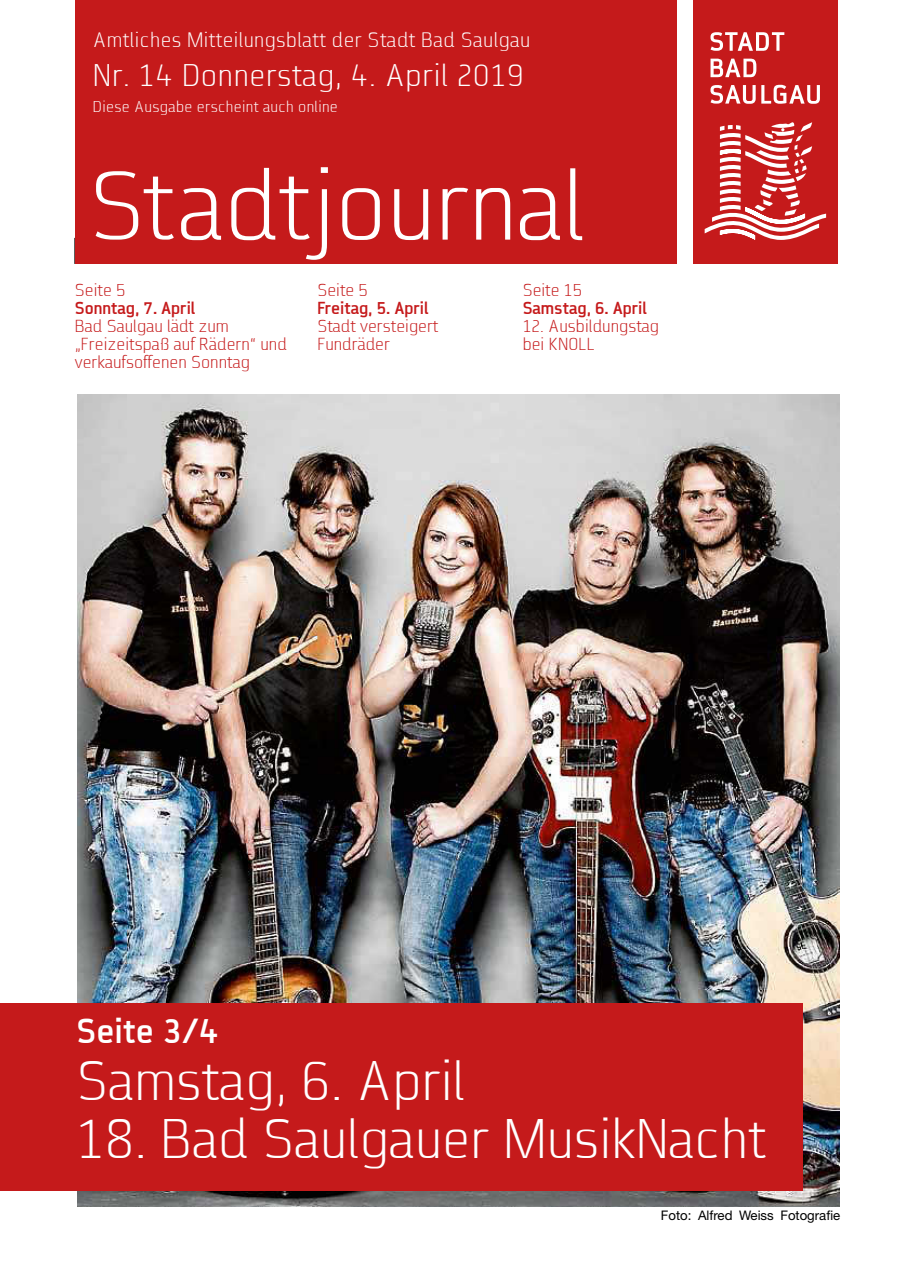
<style>
.page{position:relative;width:902px;height:1280px;background:#fff}
.page>*{position:absolute;margin:0;border:0;box-sizing:border-box;transform-origin:0 0}
.t1{font:300 85.5px "AF Diwa";color:#fff}
.t2{font:300 48px "AF Diwa";color:#fff}
.t3{font:700 30px "AF Diwa";color:#fff}
.t4{font:300 27px "AF Diwa";letter-spacing:.02em;color:#fff}
.t5{font:300 18px "AF Diwa";letter-spacing:.02em;color:#fff}
.t6{font:300 15px/18px "AF Diwa";color:#c51a1b}
.t7{font:700 15px "AF Diwa";color:#c51a1b}
.t8{font:300 13.5px "AF Diwa";letter-spacing:.02em;color:#fff}
.t9{font:13.2px "Helvetica Neue";color:#000}
</style>
<div class="page">
<div style="left:75px;top:0;width:601px;height:264px;background:#c51a1b"></div>
<div style="left:693px;top:0;width:145px;height:264px;background:#c51a1b"></div>
<svg style="left:704px;top:122px;width:122px;height:118px"></svg>
<svg style="left:710px;top:32px;width:74px;height:19px"></svg>
<svg style="left:710px;top:59px;width:46px;height:18px"></svg>
<svg style="left:761px;top:85px;width:58px;height:19px"></svg>
<svg style="left:710px;top:85px;width:45px;height:19px"></svg>
<img style="left:77px;top:394px;width:762px;height:813px">
<div style="left:0;top:1003px;width:801px;height:188px;background:#c51a1b"></div>
<p class="t5" style="left:93px;top:28px;width:439px">Amtliches Mitteilungsblatt der Stadt Bad Saulgau</p>
<h3 class="t4" style="left:93px;top:58px;width:432px">Nr. 14 Donnerstag, 4. April 2019</h3>
<p class="t8" style="left:93px;top:99px;width:246px">Diese Ausgabe erscheint auch online</p>
<h1 class="t1" style="left:88px;top:153px;width:498px">Stadtjournal</h1>
<p class="t6" style="left:75px;top:281px;width:52px">Seite 5</p>
<p class="t7" style="left:75px;top:298px;width:122px">Sonntag, 7. April</p>
<p class="t6" style="left:75px;top:317px;width:213px">Bad Saulgau lädt zum „Freizeitspaß auf Rädern“ und verkaufsoffenen Sonntag</p>
<p class="t6" style="left:317px;top:281px;width:52px">Seite 5</p>
<p class="t7" style="left:317px;top:298px;width:112px">Freitag, 5. April</p>
<p class="t6" style="left:317px;top:317px;width:123px">Stadt versteigert<br>Fundräder</p>
<p class="t6" style="left:522px;top:281px;width:61px">Seite 15</p>
<p class="t7" style="left:522px;top:298px;width:126px">Samstag, 6. April</p>
<p class="t6" style="left:522px;top:317px;width:138px">12. Ausbildungstag bei KNOLL</p>
<h3 class="t3" style="left:77px;top:1012px;width:143px">Seite 3/4</h3>
<h2 class="t2" style="left:77px;top:1052px;width:390px">Samstag, 6. April</h2>
<h2 class="t2" style="left:77px;top:1109px;width:690px">18. Bad Saulgauer MusikNacht</h2>
<p class="t9" style="left:660px;top:1207px;width:181px">Foto: Alfred Weiss Fotografie</p>
</div>
